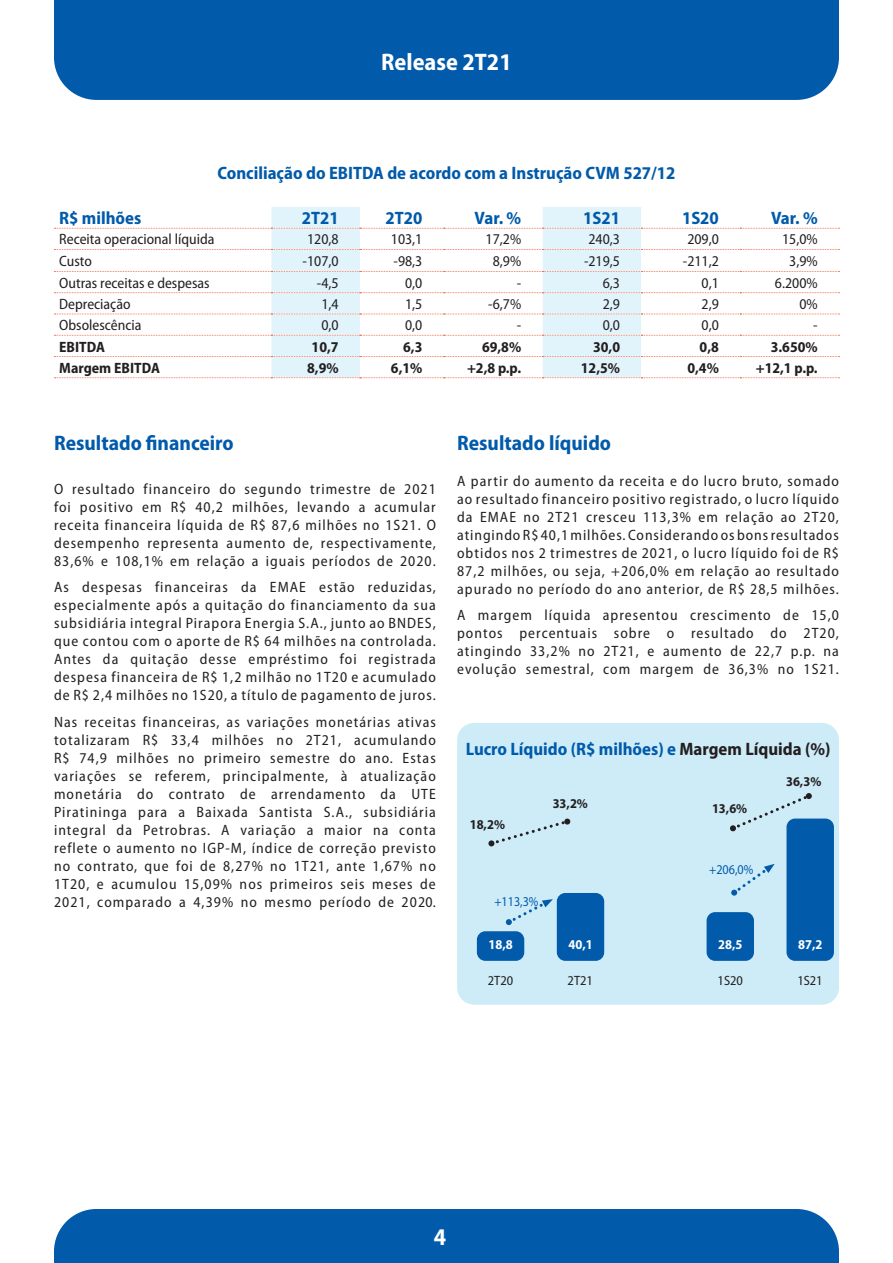
<style>
.page{position:relative;width:893px;height:1263px;background:#fff}
.page>*{position:absolute;margin:0;border:0;box-sizing:border-box;transform-origin:0 0}
.t1{font:700 semi-condensed 24px "Myriad Pro";color:#fff}
.t2{font:700 semi-condensed 21px "Myriad Pro";color:#015aaa}
.t3{font:700 semi-condensed 18px "Myriad Pro";color:#015aaa}
.t4{font:semi-condensed 15px/18px "Myriad Pro";letter-spacing:.07em;color:#231f20;text-align:justify}
.t5{font:700 semi-condensed 15px "Myriad Pro";color:#231f20}
.t6{font:semi-condensed 15px "Myriad Pro";color:#231f20}
.t7{font:700 semi-condensed 13.5px "Myriad Pro";color:#231f20}
.t8{font:700 semi-condensed 13.5px "Myriad Pro";color:#fff}
.t9{font:semi-condensed 13.5px "Myriad Pro";color:#231f20}
.t10{font:13.5px "Myriad Pro";color:#015aaa;scale:.9 1}
.s1{color:#231f20}
</style>
<div class="page">
<div style="left:54px;top:1209px;width:785px;height:54px;background:#015aaa"></div>
<div style="left:54px;top:0;width:785px;height:100px;background:#015aaa"></div>
<div style="left:457px;top:723px;width:382px;height:282px;background:#cdecf8;border-radius:17px"></div>
<div style="left:477px;top:931px;width:47px;height:30px;background:#015aaa;border-radius:9px"></div>
<div style="left:707px;top:912px;width:47px;height:49px;background:#015aaa;border-radius:9px"></div>
<div style="left:557px;top:893px;width:47px;height:68px;background:#015aaa;border-radius:9px"></div>
<div style="left:786px;top:818px;width:48px;height:143px;background:#015aaa;border-radius:9px"></div>
<svg style="left:488px;top:818px;width:82px;height:28px"></svg>
<svg style="left:730px;top:793px;width:82px;height:38px"></svg>
<svg style="left:506px;top:899px;width:47px;height:26px"></svg>
<div style="left:731px;top:889px;width:6px;height:7px;background:#015aaa;border-radius:3px"></div>
<svg style="left:734px;top:864px;width:41px;height:30px"></svg>
<svg style="left:271px;top:207px;width:173px;height:170px;fill:#e8f4fc"></svg>
<svg style="left:444px;top:207px;width:395px;height:170px"></svg>
<svg style="left:54px;top:228px;width:786px;height:1px"></svg>
<svg style="left:54px;top:249px;width:786px;height:1px"></svg>
<svg style="left:54px;top:271px;width:786px;height:1px"></svg>
<svg style="left:54px;top:292px;width:786px;height:1px"></svg>
<svg style="left:54px;top:314px;width:786px;height:1px"></svg>
<svg style="left:54px;top:335px;width:786px;height:1px"></svg>
<svg style="left:54px;top:356px;width:786px;height:1px"></svg>
<svg style="left:54px;top:377px;width:786px;height:1px"></svg>
<h1 class="t1" style="left:381px;top:46px;width:132px">Release 2T21</h1>
<p class="t3" style="left:217px;top:162px;width:460px">Conciliação do EBITDA de acordo com a Instrução CVM 527/12</p>
<p class="t3" style="left:59px;top:206px;width:84px">R$ milhões</p>
<p class="t3" style="left:302px;top:206px;width:38px">2T21</p>
<p class="t3" style="left:386px;top:206px;width:38px">2T20</p>
<p class="t3" style="left:475px;top:206px;width:48px">Var. %</p>
<p class="t3" style="left:583px;top:206px;width:38px">1S21</p>
<p class="t3" style="left:682px;top:206px;width:38px">1S20</p>
<p class="t3" style="left:771px;top:206px;width:48px">Var. %</p>
<p class="t6" style="left:59px;top:230px;width:157px">Receita operacional líquida</p>
<p class="t4" style="left:307px;top:230px;width:33px">120,8</p>
<p class="t4" style="left:391px;top:230px;width:33px">103,1</p>
<p class="t4" style="left:486px;top:230px;width:37px">17,2%</p>
<p class="t4" style="left:588px;top:230px;width:33px">240,3</p>
<p class="t4" style="left:687px;top:230px;width:33px">209,0</p>
<p class="t4" style="left:782px;top:230px;width:37px">15,0%</p>
<p class="t4" style="left:59px;top:252px;width:34px">Custo</p>
<p class="t4" style="left:303px;top:252px;width:38px">-107,0</p>
<p class="t4" style="left:393px;top:252px;width:30px">-98,3</p>
<p class="t4" style="left:493px;top:252px;width:30px">8,9%</p>
<p class="t4" style="left:584px;top:252px;width:38px">-219,5</p>
<p class="t4" style="left:683px;top:252px;width:38px">-211,2</p>
<p class="t4" style="left:789px;top:252px;width:30px">3,9%</p>
<p class="t6" style="left:59px;top:273px;width:152px">Outras receitas e despesas</p>
<p class="t4" style="left:317px;top:273px;width:23px">-4,5</p>
<p class="t4" style="left:405px;top:273px;width:19px">0,0</p>
<p class="t4" style="left:517px;top:273px;width:6px">-</p>
<p class="t4" style="left:603px;top:273px;width:19px">6,3</p>
<p class="t4" style="left:702px;top:273px;width:19px">0,1</p>
<p class="t4" style="left:775px;top:273px;width:44px">6.200%</p>
<p class="t6" style="left:59px;top:295px;width:73px">Depreciação</p>
<p class="t4" style="left:321px;top:295px;width:19px">1,4</p>
<p class="t4" style="left:405px;top:295px;width:19px">1,5</p>
<p class="t4" style="left:488px;top:295px;width:34px">-6,7%</p>
<p class="t4" style="left:603px;top:295px;width:19px">2,9</p>
<p class="t4" style="left:702px;top:295px;width:19px">2,9</p>
<p class="t4" style="left:799px;top:295px;width:20px">0%</p>
<p class="t6" style="left:59px;top:316px;width:84px">Obsolescência</p>
<p class="t4" style="left:321px;top:316px;width:19px">0,0</p>
<p class="t4" style="left:405px;top:316px;width:19px">0,0</p>
<p class="t4" style="left:517px;top:316px;width:6px">-</p>
<p class="t4" style="left:603px;top:316px;width:19px">0,0</p>
<p class="t4" style="left:702px;top:316px;width:19px">0,0</p>
<p class="t4" style="left:813px;top:316px;width:6px">-</p>
<p class="t5" style="left:59px;top:337px;width:47px">EBITDA</p>
<p class="t5" style="left:312px;top:337px;width:28px">10,7</p>
<p class="t5" style="left:403px;top:337px;width:21px">6,3</p>
<p class="t5" style="left:482px;top:337px;width:41px">69,8%</p>
<p class="t5" style="left:593px;top:337px;width:28px">30,0</p>
<p class="t5" style="left:700px;top:337px;width:21px">0,8</p>
<p class="t5" style="left:771px;top:337px;width:48px">3.650%</p>
<p class="t5" style="left:59px;top:358px;width:102px">Margem EBITDA</p>
<p class="t5" style="left:307px;top:358px;width:33px">8,9%</p>
<p class="t5" style="left:391px;top:358px;width:33px">6,1%</p>
<p class="t5" style="left:467px;top:358px;width:56px">+2,8 p.p.</p>
<p class="t5" style="left:581px;top:358px;width:41px">12,5%</p>
<p class="t5" style="left:687px;top:358px;width:33px">0,4%</p>
<p class="t5" style="left:756px;top:358px;width:63px">+12,1 p.p.</p>
<p class="t2" style="left:54px;top:430px;width:181px">Resultado financeiro</p>
<p class="t4" style="left:54px;top:479px;width:383px">O resultado financeiro do segundo trimestre de 2021 foi positivo em R$ 40,2 milhões, levando a acumular receita financeira líquida de R$ 87,6 milhões no 1S21. O desempenho representa aumento de, respectivamente, 83,6% e 108,1% em relação a iguais períodos de 2020.</p>
<p class="t4" style="left:54px;top:578px;width:383px">As despesas financeiras da EMAE estão reduzidas, especialmente após a quitação do financiamento da sua subsidiária integral Pirapora Energia S.A., junto ao BNDES, que contou com o aporte de R$ 64 milhões na controlada.<br>Antes da quitação desse empréstimo foi registrada despesa financeira de R$ 1,2 milhão no 1T20 e acumulado de R$ 2,4 milhões no 1S20, a título de pagamento de juros.</p>
<p class="t4" style="left:54px;top:712px;width:383px">Nas receitas financeiras, as variações monetárias ativas totalizaram R$ 33,4 milhões no 2T21, acumulando R$ 74,9 milhões no primeiro semestre do ano. Estas variações se referem, principalmente, à atualização monetária do contrato de arrendamento da UTE Piratininga para a Baixada Santista S.A., subsidiária integral da Petrobras. A variação a maior na conta reflete o aumento no IGP-M, índice de correção previsto no contrato, que foi de 8,27% no 1T21, ante 1,67% no 1T20, e acumulou 15,09% nos primeiros seis meses de 2021, comparado a 4,39% no mesmo período de 2020.</p>
<p class="t2" style="left:457px;top:429px;width:155px">Resultado líquido</p>
<p class="t4" style="left:457px;top:471px;width:383px">A partir do aumento da receita e do lucro bruto, somado ao resultado financeiro positivo registrado, o lucro líquido da EMAE no 2T21 cresceu 113,3% em relação ao 2T20, atingindo R$ 40,1 milhões. Considerando os bons resultados obtidos nos 2 trimestres de 2021, o lucro líquido foi de R$ 87,2 milhões, ou seja, +206,0% em relação ao resultado apurado no período do ano anterior, de R$ 28,5 milhões.</p>
<p class="t4" style="left:457px;top:606px;width:383px">A margem líquida apresentou crescimento de 15,0 pontos percentuais sobre o resultado do 2T20, atingindo 33,2% no 2T21, e aumento de 22,7 p.p. na evolução semestral, com margem de 36,3% no 1S21.</p>
<p class="t3" style="left:466px;top:738px;width:366px">Lucro Líquido (R$ milhões) e <span class="s1">Margem Líquida (%)</span></p>
<p class="t7" style="left:470px;top:815px;width:37px">18,2%</p>
<p class="t10" style="left:494px;top:893px;width:51px">+113,3%</p>
<p class="t7" style="left:553px;top:795px;width:37px">33,2%</p>
<p class="t7" style="left:712px;top:800px;width:37px">13,6%</p>
<p class="t10" style="left:709px;top:861px;width:51px">+206,0%</p>
<p class="t7" style="left:786px;top:773px;width:37px">36,3%</p>
<p class="t8" style="left:488px;top:935px;width:26px">18,8</p>
<p class="t8" style="left:718px;top:935px;width:26px">28,5</p>
<p class="t9" style="left:488px;top:973px;width:27px">2T20</p>
<p class="t9" style="left:568px;top:973px;width:27px">2T21</p>
<p class="t9" style="left:718px;top:973px;width:27px">1S20</p>
<p class="t9" style="left:797px;top:973px;width:27px">1S21</p>
<p class="t8" style="left:568px;top:935px;width:26px">40,1</p>
<p class="t8" style="left:798px;top:935px;width:26px">87,2</p>
<h1 class="t1" style="left:434px;top:1221px;width:14px">4</h1>
</div>
